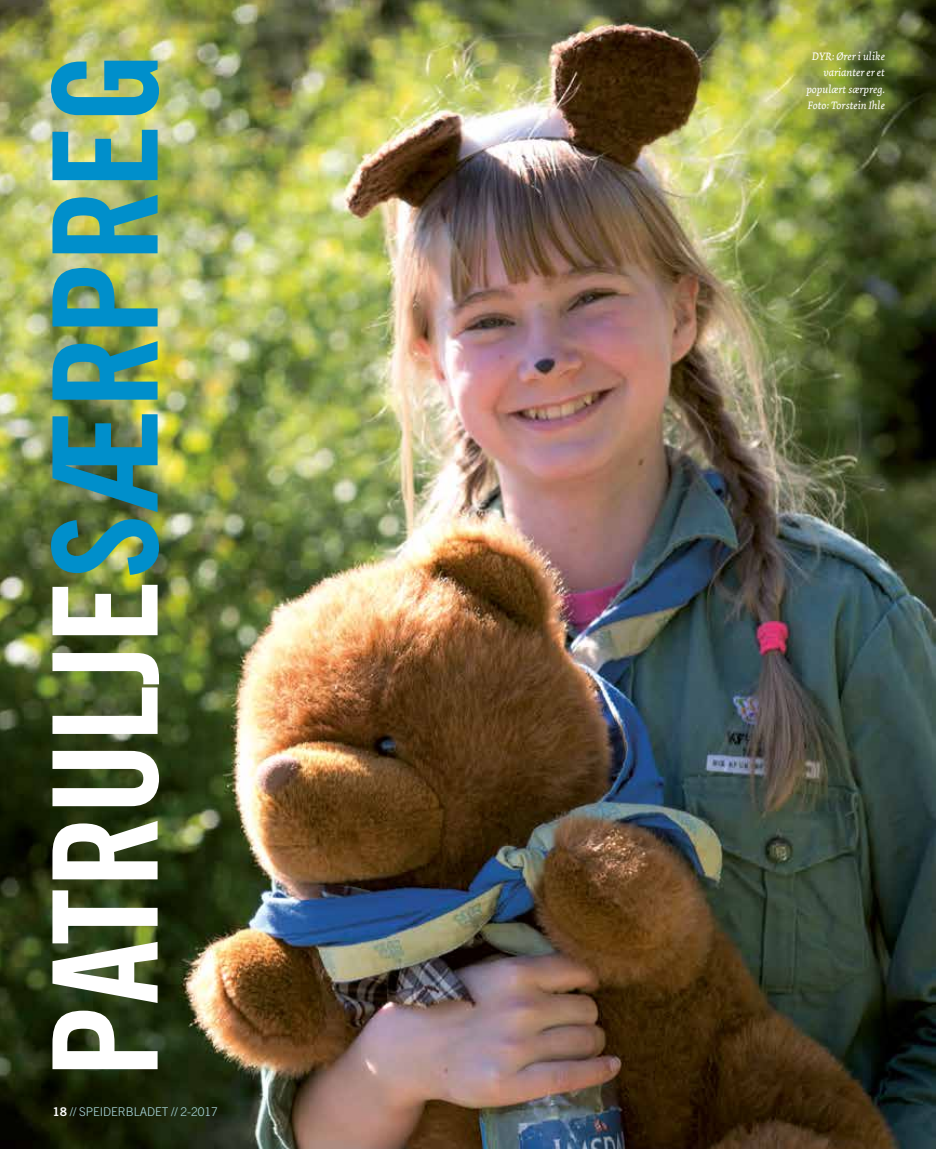
<style>
.page{position:relative;width:936px;height:1149px;background:#fff}
.page>*{position:absolute;margin:0;border:0;box-sizing:border-box;transform-origin:0 0}
.t1{font:145.5px "Trade Gothic LT Std Bd Cn 20";color:#fff}
.t2{font:300 12px "Trade Gothic LT Std";color:#abdadf}
.t3{font:italic 11.25px/16.5px "Dolly";color:#fff;text-align:right}
.s1{color:#008fcb}
.s2{font-family:"Trade Gothic LT Std Bd 2";font-weight:400;color:#fff}
</style>
<div class="page">
<img style="left:0;top:0;width:935px;height:1148px">
<h1 class="t1" style="left:17px;top:1077px;width:1027px;rotate:-90deg">PATRULJE<span class="s1">SÆRPREG</span></h1>
<p class="t3" style="left:806px;top:48px;width:80px">DYR: Ører i ulike varianter er et populært særpreg.<br>Foto: Torstein Ihle</p>
<p class="t2" style="left:52px;top:1103px;width:167px"><span class="s2">18</span> // SPEIDERBLADET // 2-2017</p>
</div>
